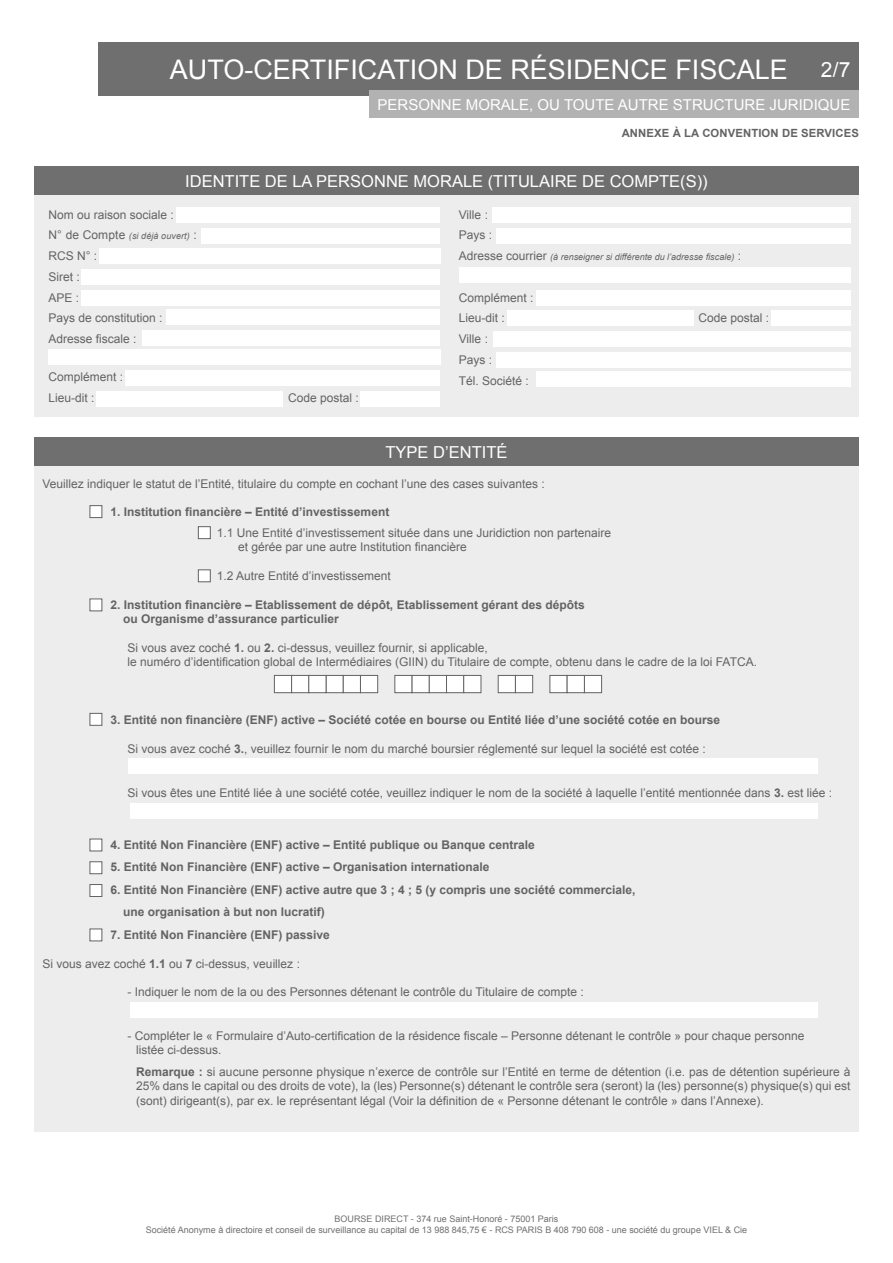
<style>
.page{position:relative;width:893px;height:1263px;background:#fff}
.page>*{position:absolute;margin:0;border:0;box-sizing:border-box;transform-origin:0 0}
.t1{font:27px "Arial";color:#fff}
.t2{font:21px "Arial";color:#fff}
.t3{font:16.5px "Arial";color:#fff}
.t4{font:15px "Arial";color:#fff}
.t5{font:12px "Arial";color:#646363}
.t6{font:700 12px "Arial";color:#646363}
.t7{font:700 11.25px "Arial";letter-spacing:.01em;color:#646363}
.t8{font:9px/10.8px "Arial";color:#706f6f;text-align:center}
.t9{font:italic 9px "Arial";color:#646363}
.s1{font-style:normal;font-size:12px}
.s2{font-weight:700}
</style>
<div class="page">
<div style="left:99px;top:43px;width:760px;height:53px;background:#706f6f"></div>
<div style="left:369px;top:90px;width:490px;height:28px;background:#b3b2b2"></div>
<div style="left:34px;top:166px;width:825px;height:29px;background:#706f6f"></div>
<div style="left:34px;top:437px;width:825px;height:29px;background:#706f6f"></div>
<div style="left:34px;top:195px;width:415px;height:222px;background:#ededed"></div>
<div style="left:449px;top:195px;width:410px;height:222px;background:#ededed"></div>
<div style="left:96px;top:391px;width:187px;height:15px;background:#fff"></div>
<div style="left:507px;top:310px;width:187px;height:16px;background:#fff"></div>
<div style="left:496px;top:352px;width:354px;height:15px;background:#fff"></div>
<div style="left:536px;top:372px;width:314px;height:15px;background:#fff"></div>
<div style="left:126px;top:370px;width:314px;height:16px;background:#fff"></div>
<div style="left:536px;top:290px;width:314px;height:16px;background:#fff"></div>
<div style="left:361px;top:391px;width:79px;height:15px;background:#fff"></div>
<div style="left:771px;top:310px;width:79px;height:16px;background:#fff"></div>
<div style="left:493px;top:331px;width:357px;height:16px;background:#fff"></div>
<div style="left:492px;top:207px;width:358px;height:16px;background:#fff"></div>
<div style="left:496px;top:228px;width:354px;height:15px;background:#fff"></div>
<div style="left:459px;top:268px;width:391px;height:15px;background:#fff"></div>
<div style="left:48px;top:349px;width:392px;height:15px;background:#fff"></div>
<div style="left:201px;top:228px;width:239px;height:15px;background:#fff"></div>
<div style="left:177px;top:207px;width:263px;height:16px;background:#fff"></div>
<div style="left:99px;top:248px;width:341px;height:16px;background:#fff"></div>
<div style="left:82px;top:269px;width:358px;height:16px;background:#fff"></div>
<div style="left:82px;top:290px;width:358px;height:15px;background:#fff"></div>
<div style="left:166px;top:310px;width:274px;height:15px;background:#fff"></div>
<div style="left:142px;top:331px;width:298px;height:15px;background:#fff"></div>
<div style="left:34px;top:466px;width:825px;height:666px;background:#ededed"></div>
<div style="left:274px;top:675px;width:18px;height:18px;background:#fff;border:1px solid #646363"></div>
<div style="left:198px;top:526px;width:13px;height:13px;background:#fff;border:1px solid #646363"></div>
<div style="left:90px;top:505px;width:12px;height:13px;background:#fff;border:1px solid #646363"></div>
<div style="left:90px;top:599px;width:12px;height:12px;background:#fff"></div>
<div style="left:90px;top:713px;width:12px;height:12px;background:#fff;border:1px solid #646363"></div>
<div style="left:90px;top:839px;width:12px;height:12px;background:#fff"></div>
<div style="left:90px;top:861px;width:12px;height:13px;background:#fff;border:1px solid #646363"></div>
<div style="left:90px;top:884px;width:12px;height:13px;background:#fff;border:1px solid #646363"></div>
<div style="left:90px;top:929px;width:12px;height:12px;background:#fff"></div>
<div style="left:198px;top:570px;width:13px;height:12px;background:#fff;border:1px solid #646363"></div>
<div style="left:395px;top:675px;width:17px;height:18px;background:#fff;border:1px solid #646363"></div>
<div style="left:326px;top:675px;width:18px;height:18px;background:#fff;border:1px solid #646363"></div>
<div style="left:446px;top:675px;width:18px;height:18px;background:#fff;border:1px solid #646363"></div>
<div style="left:498px;top:675px;width:18px;height:18px;background:#fff;border:1px solid #646363"></div>
<div style="left:550px;top:675px;width:17px;height:18px;background:#fff;border:1px solid #646363"></div>
<div style="left:584px;top:675px;width:18px;height:18px;background:#fff;border:1px solid #646363"></div>
<div style="left:291px;top:675px;width:18px;height:18px;background:#fff;border:1px solid #646363"></div>
<div style="left:412px;top:675px;width:18px;height:18px;background:#fff;border:1px solid #646363"></div>
<div style="left:343px;top:675px;width:18px;height:18px;background:#fff;border:1px solid #646363"></div>
<div style="left:463px;top:675px;width:18px;height:18px;background:#fff;border:1px solid #646363"></div>
<div style="left:515px;top:675px;width:18px;height:18px;background:#fff;border:1px solid #646363"></div>
<div style="left:567px;top:675px;width:18px;height:18px;background:#fff;border:1px solid #646363"></div>
<div style="left:308px;top:675px;width:18px;height:18px;background:#fff;border:1px solid #646363"></div>
<div style="left:429px;top:675px;width:18px;height:18px;background:#fff;border:1px solid #646363"></div>
<div style="left:360px;top:675px;width:18px;height:18px;background:#fff;border:1px solid #646363"></div>
<div style="left:128px;top:758px;width:689px;height:16px;background:#fff"></div>
<div style="left:130px;top:803px;width:687px;height:16px;background:#fff"></div>
<div style="left:130px;top:1002px;width:687px;height:15px;background:#fff"></div>
<h1 class="t1" style="left:170px;top:52px;width:620px">AUTO-CERTIFICATION DE RÉSIDENCE FISCALE</h1>
<p class="t4" style="left:378px;top:95px;width:474px">PERSONNE MORALE, OU TOUTE AUTRE STRUCTURE JURIDIQUE</p>
<p class="t7" style="left:622px;top:126px;width:239px">ANNEXE À LA CONVENTION DE SERVICES</p>
<p class="t2" style="left:821px;top:56px;width:31px">2/7</p>
<p class="t3" style="left:185px;top:170px;width:524px">IDENTITE DE LA PERSONNE MORALE (TITULAIRE DE COMPTE(S))</p>
<p class="t5" style="left:49px;top:207px;width:127px">Nom ou raison sociale :</p>
<p class="t9" style="left:49px;top:230px;width:150px"><span class="s1">N° de Compte</span> (si déjà ouvert) <span class="s1">:</span></p>
<p class="t5" style="left:49px;top:248px;width:50px">RCS N° :</p>
<p class="t5" style="left:49px;top:269px;width:33px">Siret :</p>
<p class="t5" style="left:49px;top:290px;width:32px">APE :</p>
<p class="t5" style="left:49px;top:310px;width:116px">Pays de constitution :</p>
<p class="t5" style="left:49px;top:331px;width:90px">Adresse fiscale :</p>
<p class="t5" style="left:49px;top:369px;width:76px">Complément :</p>
<p class="t5" style="left:49px;top:390px;width:48px">Lieu-dit :</p>
<p class="t5" style="left:288px;top:390px;width:72px">Code postal :</p>
<p class="t5" style="left:459px;top:207px;width:31px">Ville :</p>
<p class="t5" style="left:459px;top:227px;width:35px">Pays :</p>
<p class="t9" style="left:459px;top:251px;width:284px"><span class="s1">Adresse courrier</span> (à renseigner si différente du l’adresse fiscale) <span class="s1">:</span></p>
<p class="t5" style="left:459px;top:290px;width:76px">Complément :</p>
<p class="t5" style="left:459px;top:310px;width:48px">Lieu-dit :</p>
<p class="t5" style="left:698px;top:310px;width:72px">Code postal :</p>
<p class="t5" style="left:459px;top:331px;width:31px">Ville :</p>
<p class="t5" style="left:459px;top:352px;width:35px">Pays :</p>
<p class="t5" style="left:459px;top:372px;width:72px">Tél. Société :</p>
<p class="t3" style="left:385px;top:441px;width:123px">TYPE D’ENTITÉ</p>
<p class="t5" style="left:43px;top:475px;width:504px">Veuillez indiquer le statut de l’Entité, titulaire du compte en cochant l’une des cases suivantes :</p>
<p class="t6" style="left:111px;top:504px;width:280px">1. Institution financière – Entité d’investissement</p>
<p class="t5" style="left:217px;top:525px;width:396px">1.1 Une Entité d’investissement située dans une Juridiction non partenaire</p>
<p class="t5" style="left:238px;top:539px;width:230px">et gérée par une autre Institution financière</p>
<p class="t5" style="left:217px;top:568px;width:176px">1.2 Autre Entité d’investissement</p>
<p class="t6" style="left:111px;top:597px;width:476px">2. Institution financière – Etablissement de dépôt, Etablissement gérant des dépôts</p>
<p class="t6" style="left:123px;top:611px;width:217px">ou Organisme d’assurance particulier</p>
<p class="t5" style="left:128px;top:640px;width:362px">Si vous avez coché <span class="s2">1.</span> ou <span class="s2">2.</span> ci-dessus, veuillez fournir, si applicable,</p>
<p class="t5" style="left:128px;top:654px;width:631px">le numéro d’identification global de Intermédiaires (GIIN) du Titulaire de compte, obtenu dans le cadre de la loi FATCA.</p>
<p class="t6" style="left:111px;top:712px;width:611px">3. Entité non financière (ENF) active – Société cotée en bourse ou Entité liée d’une société cotée en bourse</p>
<p class="t5" style="left:128px;top:741px;width:580px">Si vous avez coché <span class="s2">3.</span>, veuillez fournir le nom du marché boursier réglementé sur lequel la société est cotée :</p>
<p class="t5" style="left:128px;top:785px;width:706px">Si vous êtes une Entité liée à une société cotée, veuillez indiquer le nom de la société à laquelle l’entité mentionnée dans <span class="s2">3.</span> est liée :</p>
<p class="t6" style="left:111px;top:837px;width:426px">4. Entité Non Financière (ENF) active – Entité publique ou Banque centrale</p>
<p class="t6" style="left:111px;top:859px;width:380px">5. Entité Non Financière (ENF) active – Organisation internationale</p>
<p class="t6" style="left:111px;top:882px;width:526px">6. Entité Non Financière (ENF) active autre que 3 ; 4 ; 5 (y compris une société commerciale,</p>
<p class="t6" style="left:123px;top:904px;width:203px">une organisation à but non lucratif)</p>
<p class="t6" style="left:111px;top:927px;width:221px">7. Entité Non Financière (ENF) passive</p>
<p class="t5" style="left:43px;top:955px;width:259px">Si vous avez coché <span class="s2">1.1</span> ou <span class="s2">7</span> ci-dessus, veuillez :</p>
<p class="t5" style="left:128px;top:984px;width:458px">- Indiquer le nom de la ou des Personnes détenant le contrôle du Titulaire de compte :</p>
<p class="t5" style="left:128px;top:1027px;width:678px">- Compléter le « Formulaire d’Auto-certification de la résidence fiscale – Personne détenant le contrôle » pour chaque personne</p>
<p class="t5" style="left:136px;top:1042px;width:87px">listée ci-dessus.</p>
<p class="t5" style="left:136px;top:1064px;width:716px"><span class="s2">Remarque :</span> si aucune personne physique n’exerce de contrôle sur l’Entité en terme de détention (i.e. pas de détention supérieure à</p>
<p class="t5" style="left:136px;top:1078px;width:716px">25% dans le capital ou des droits de vote), la (les) Personne(s) détenant le contrôle sera (seront) la (les) personne(s) physique(s) qui est</p>
<p class="t5" style="left:136px;top:1093px;width:629px">(sont) dirigeant(s), par ex. le représentant légal (Voir la définition de « Personne détenant le contrôle » dans l’Annexe).</p>
<p class="t8" style="left:146px;top:1214px;width:603px">BOURSE DIRECT - 374 rue Saint-Honoré - 75001 Paris<br>Société Anonyme à directoire et conseil de surveillance au capital de 13 988 845,75 € - RCS PARIS B 408 790 608 - une société du groupe VIEL &amp; Cie</p>
</div>
